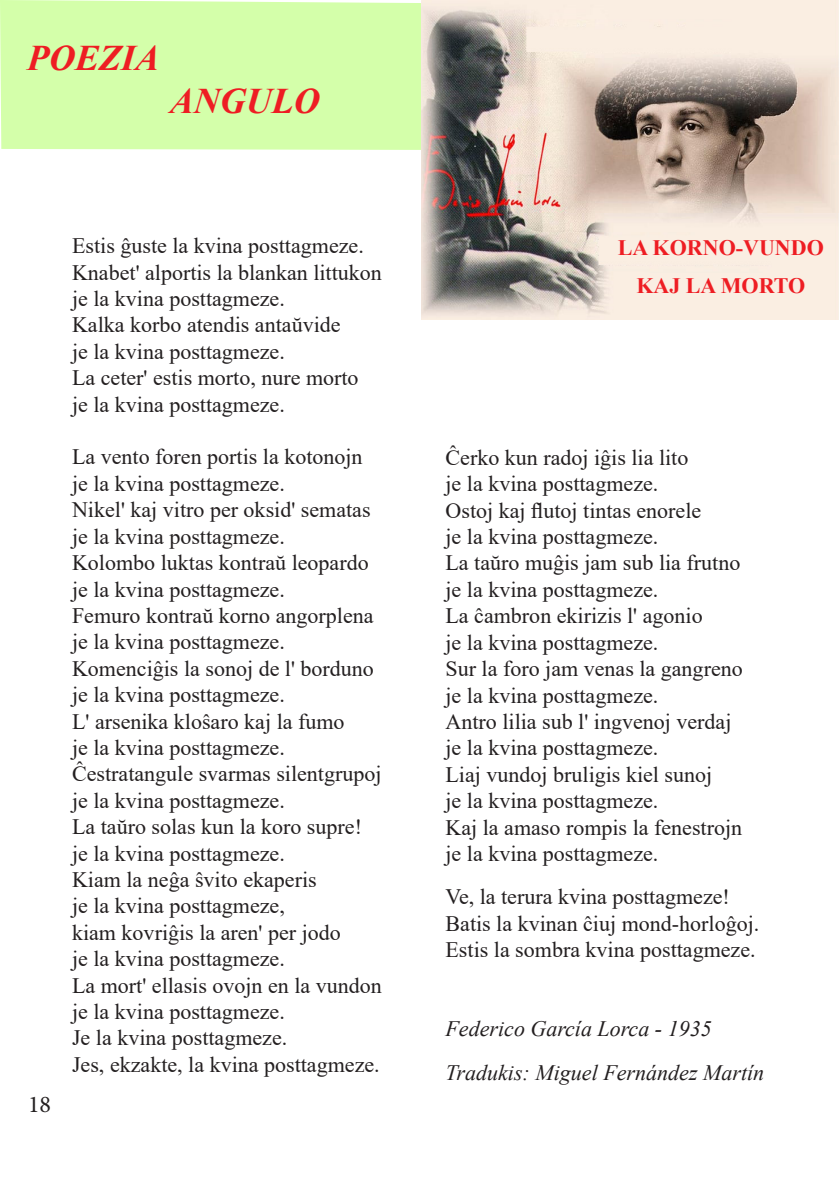
<style>
.page{position:relative;width:840px;height:1191px;background:#fff}
.page>*{position:absolute;margin:0;border:0;box-sizing:border-box;transform-origin:0 0}
.t1{font:italic 700 36px "Times New Roman";color:#ee1d23}
.t2{font:24px "Minion Pro";color:#231f20}
.t3{font:22px "Times New Roman";color:#231f20}
.t4{font:italic 22px "Times New Roman";color:#231f20}
.t5{font:700 22px "Times New Roman";color:#ee1d23}
</style>
<div class="page">
<div style="left:0;top:0;width:421px;height:150px;background:#d4ffaa"></div>
<img style="left:421px;top:0;width:418px;height:319px">
<p class="t1" style="left:27px;top:32px;width:134px">POEZIA</p>
<p class="t1" style="left:170px;top:76px;width:151px">ANGULO</p>
<p class="t2" style="left:28px;top:1087px;width:25px">18</p>
<p class="t3" style="left:72px;top:230px;width:293px">Estis ĝuste la kvina posttagmeze.</p>
<p class="t3" style="left:72px;top:257px;width:311px">Knabet' alportis la blankan littukon</p>
<p class="t3" style="left:72px;top:283px;width:214px">je la kvina posttagmeze.</p>
<p class="t3" style="left:72px;top:309px;width:270px">Kalka korbo atendis antaŭvide</p>
<p class="t3" style="left:72px;top:336px;width:214px">je la kvina posttagmeze.</p>
<p class="t3" style="left:72px;top:362px;width:288px">La ceter' estis morto, nure morto</p>
<p class="t3" style="left:72px;top:389px;width:214px">je la kvina posttagmeze.</p>
<p class="t3" style="left:72px;top:441px;width:292px">La vento foren portis la kotonojn</p>
<p class="t3" style="left:72px;top:468px;width:214px">je la kvina posttagmeze.</p>
<p class="t3" style="left:72px;top:494px;width:300px">Nikel' kaj vitro per oksid' sematas</p>
<p class="t3" style="left:72px;top:521px;width:214px">je la kvina posttagmeze.</p>
<p class="t3" style="left:72px;top:547px;width:298px">Kolombo luktas kontraŭ leopardo</p>
<p class="t3" style="left:72px;top:573px;width:214px">je la kvina posttagmeze.</p>
<p class="t3" style="left:72px;top:600px;width:303px">Femuro kontraŭ korno angorplena</p>
<p class="t3" style="left:72px;top:626px;width:214px">je la kvina posttagmeze.</p>
<p class="t3" style="left:72px;top:653px;width:303px">Komenciĝis la sonoj de l' borduno</p>
<p class="t3" style="left:72px;top:679px;width:214px">je la kvina posttagmeze.</p>
<p class="t3" style="left:72px;top:705px;width:274px">L' arsenika kloŝaro kaj la fumo</p>
<p class="t3" style="left:72px;top:732px;width:214px">je la kvina posttagmeze.</p>
<p class="t3" style="left:72px;top:758px;width:311px">Ĉestratangule svarmas silentgrupoj</p>
<p class="t3" style="left:72px;top:785px;width:214px">je la kvina posttagmeze.</p>
<p class="t3" style="left:72px;top:811px;width:291px">La taŭro solas kun la koro supre!</p>
<p class="t3" style="left:72px;top:837px;width:214px">je la kvina posttagmeze.</p>
<p class="t3" style="left:72px;top:864px;width:246px">Kiam la neĝa ŝvito ekaperis</p>
<p class="t3" style="left:72px;top:890px;width:214px">je la kvina posttagmeze,</p>
<p class="t3" style="left:72px;top:917px;width:270px">kiam kovriĝis la aren' per jodo</p>
<p class="t3" style="left:72px;top:943px;width:214px">je la kvina posttagmeze.</p>
<p class="t3" style="left:72px;top:969px;width:311px">La mort' ellasis ovojn en la vundon</p>
<p class="t3" style="left:72px;top:996px;width:214px">je la kvina posttagmeze.</p>
<p class="t3" style="left:72px;top:1022px;width:217px">Je la kvina posttagmeze.</p>
<p class="t3" style="left:72px;top:1049px;width:309px">Jes, ekzakte, la kvina posttagmeze.</p>
<p class="t5" style="left:617px;top:232px;width:207px">LA KORNO-VUNDO</p>
<p class="t5" style="left:636px;top:269px;width:170px">KAJ LA MORTO</p>
<p class="t3" style="left:445px;top:442px;width:244px">Ĉerko kun radoj iĝis lia lito</p>
<p class="t3" style="left:445px;top:468px;width:214px">je la kvina posttagmeze.</p>
<p class="t3" style="left:445px;top:495px;width:257px">Ostoj kaj flutoj tintas enorele</p>
<p class="t3" style="left:445px;top:521px;width:214px">je la kvina posttagmeze.</p>
<p class="t3" style="left:445px;top:547px;width:296px">La taŭro muĝis jam sub lia frutno</p>
<p class="t3" style="left:445px;top:574px;width:214px">je la kvina posttagmeze.</p>
<p class="t3" style="left:445px;top:600px;width:258px">La ĉambron ekirizis l' agonio</p>
<p class="t3" style="left:445px;top:627px;width:214px">je la kvina posttagmeze.</p>
<p class="t3" style="left:445px;top:653px;width:298px">Sur la foro jam venas la gangreno</p>
<p class="t3" style="left:445px;top:679px;width:214px">je la kvina posttagmeze.</p>
<p class="t3" style="left:445px;top:706px;width:287px">Antro lilia sub l' ingvenoj verdaj</p>
<p class="t3" style="left:445px;top:732px;width:214px">je la kvina posttagmeze.</p>
<p class="t3" style="left:445px;top:759px;width:268px">Liaj vundoj bruligis kiel sunoj</p>
<p class="t3" style="left:445px;top:785px;width:214px">je la kvina posttagmeze.</p>
<p class="t3" style="left:445px;top:811px;width:298px">Kaj la amaso rompis la fenestrojn</p>
<p class="t3" style="left:445px;top:838px;width:214px">je la kvina posttagmeze.</p>
<p class="t3" style="left:445px;top:881px;width:286px">Ve, la terura kvina posttagmeze!</p>
<p class="t3" style="left:445px;top:908px;width:315px">Batis la kvinan ĉiuj mond-horloĝoj.</p>
<p class="t3" style="left:445px;top:934px;width:311px">Estis la sombra kvina posttagmeze.</p>
<p class="t4" style="left:445px;top:1014px;width:267px">Federico García Lorca - 1935</p>
<p class="t4" style="left:445px;top:1057px;width:320px">Tradukis: Miguel Fernández Martín</p>
</div>
